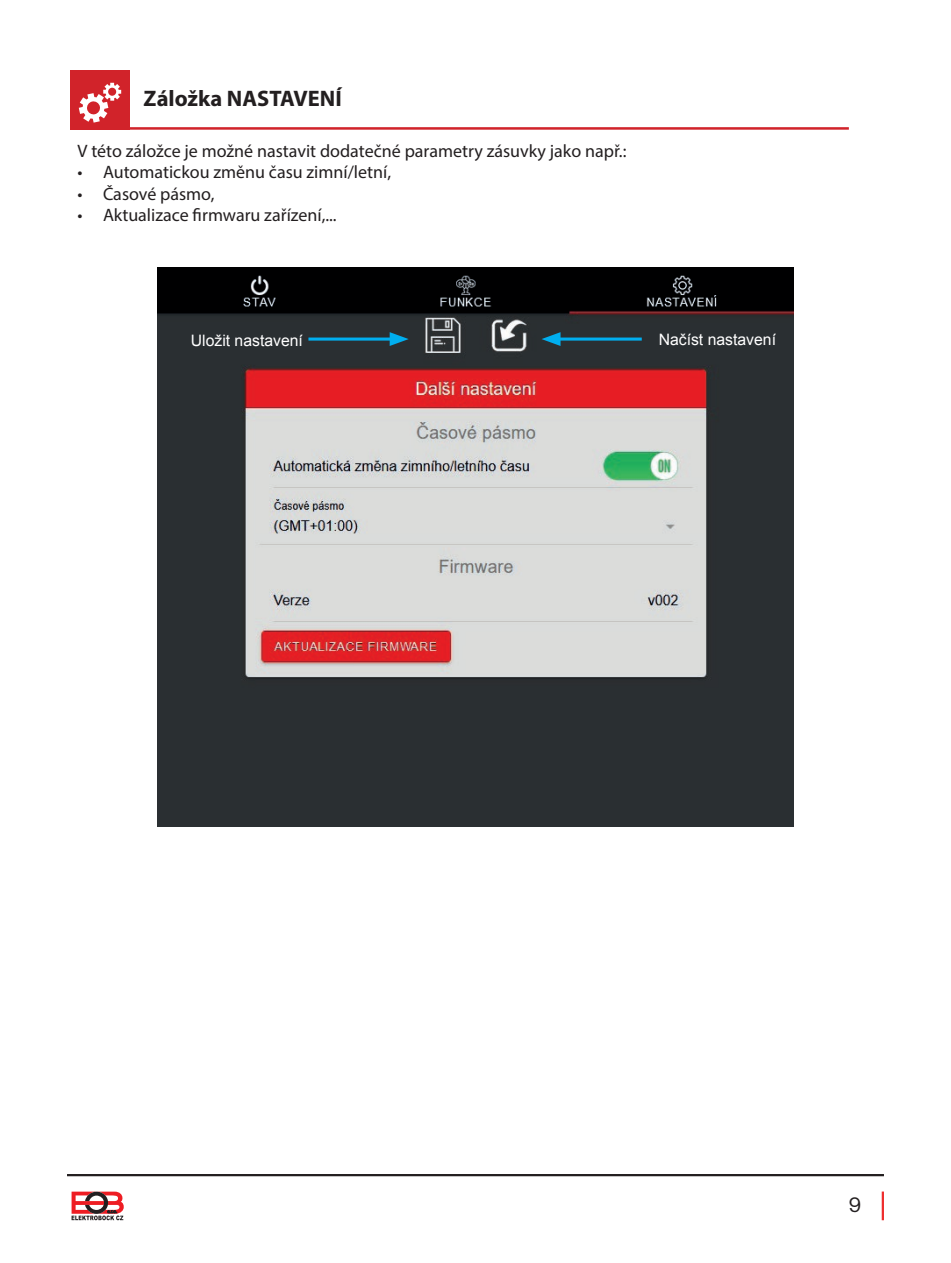
<style>
.page{position:relative;width:951px;height:1263px;background:#fff}
.page>*{position:absolute;margin:0;border:0;box-sizing:border-box;transform-origin:0 0}
.t1{font:700 22.5px "Myriad Pro";color:#231f20}
.t2{font:22.5px "Nimbus Sans DOT";color:#231f20}
.t3{font:18px "Myriad Pro";color:#231f20}
.t4{font:15.75px "Arial";color:#fff}
</style>
<div class="page">
<hr style="left:881px;top:1191px;width:2px;height:29px;background:#ee2d2d">
<svg style="left:72px;top:1191px;width:52px;height:29px"></svg>
<hr style="left:67px;top:1174px;width:816px;height:2px;background:#231f20">
<div style="left:70px;top:70px;width:60px;height:60px;background:#d1232a"></div>
<hr style="left:129px;top:127px;width:719px;height:3px;background:#d1232a">
<img style="left:158px;top:268px;width:635px;height:558px">
<svg style="left:79px;top:83px;width:42px;height:40px"></svg>
<hr style="left:555px;top:338px;width:86px;height:3px;background:#00aeef">
<svg style="left:541px;top:332px;width:19px;height:14px"></svg>
<hr style="left:308px;top:338px;width:87px;height:3px;background:#00aeef">
<svg style="left:389px;top:332px;width:19px;height:14px"></svg>
<p class="t1" style="left:144px;top:86px;width:200px">Záložka NASTAVENÍ</p>
<p class="t3" style="left:77px;top:139px;width:550px">V této záložce je možné nastavit dodatečné parametry zásuvky jako např.:</p>
<p class="t3" style="left:77px;top:161px;width:315px">• Automatickou změnu času zimní/letní,</p>
<p class="t3" style="left:77px;top:183px;width:138px">• Časové pásmo,</p>
<p class="t3" style="left:77px;top:204px;width:260px">• Aktualizace firmwaru zařízení,...</p>
<p class="t4" style="left:191px;top:330px;width:114px">Uložit nastavení</p>
<p class="t4" style="left:658px;top:329px;width:119px">Načíst nastavení</p>
<p class="t2" style="left:848px;top:1192px;width:15px">9</p>
</div>
